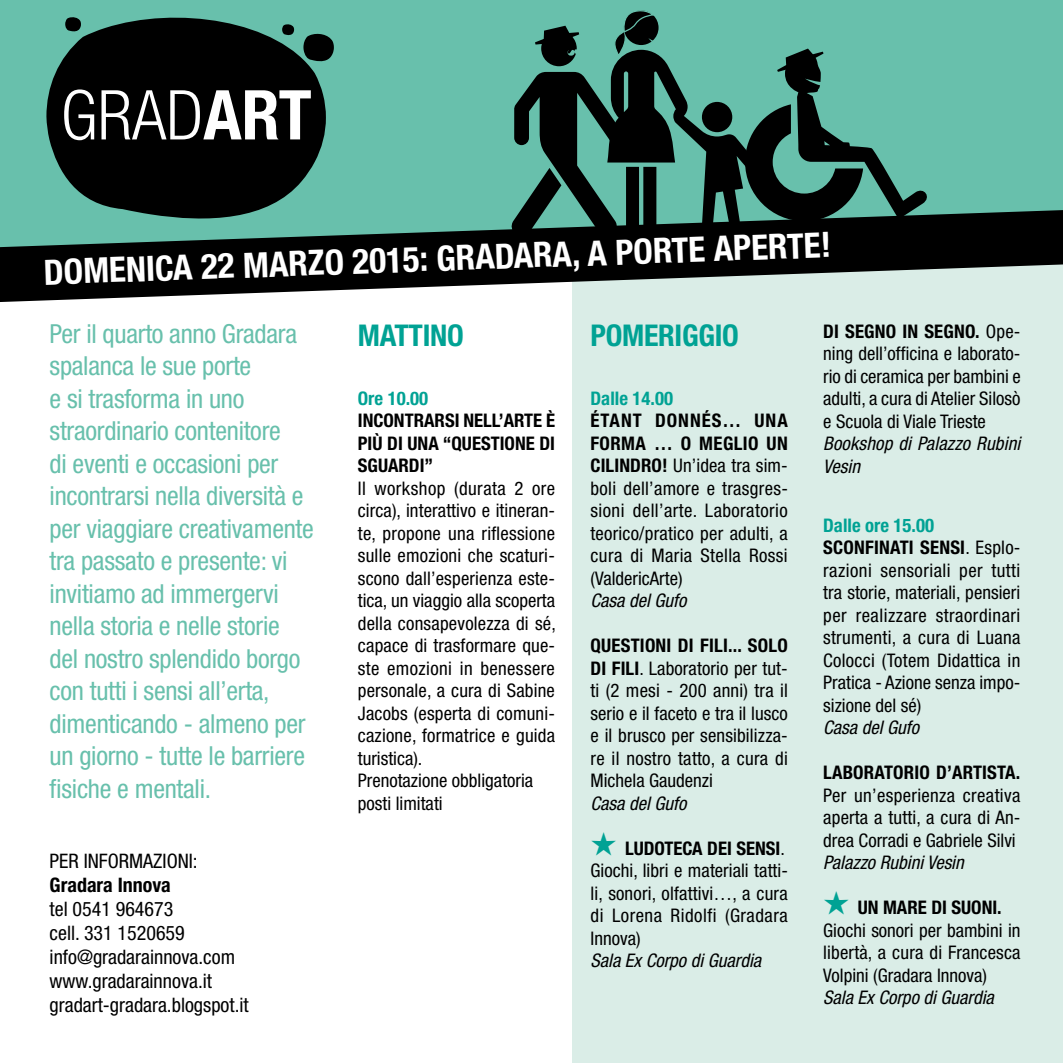
<style>
.page{position:relative;width:1063px;height:1063px;background:#fff}
.page>*{position:absolute;margin:0;border:0;box-sizing:border-box;transform-origin:0 0}
.t1{font:700 condensed 35px "Helvetica Neue LT Std";color:#fff}
.t2{font:700 condensed 30px "Helvetica Neue LT Std";letter-spacing:-.01em;color:#00a294}
.t3{font:condensed 26.25px/32.5px "Helvetica Neue LT Std";letter-spacing:-.01em;color:#68c0ac}
.t4{font:condensed 20px/24px "Helvetica Neue LT Std";color:#000}
.t5{font:700 condensed 20px "Helvetica Neue LT Std";color:#000}
.t6{font:condensed 18.75px/22.5px "Helvetica Neue LT Std";letter-spacing:.01em;color:#000}
.t7{font:italic condensed 18.75px/22.5px "Helvetica Neue LT Std";color:#000}
.t8{font:700 condensed 18.75px/22.5px "Helvetica Neue LT Std";color:#000;text-align:justify}
.t9{font:700 condensed 18.75px "Helvetica Neue LT Std";color:#00a294}
.s1{font-weight:700}
.s2{color:#00a294}
.s3{font-weight:700;color:#00a294}
</style>
<div class="page">
<div style="left:573px;top:256px;width:490px;height:807px;background:#daede7"></div>
<div style="left:0;top:0;width:1063px;height:256px;background:#68c0ac"></div>
<svg style="left:514px;top:10px;width:413px;height:200px"></svg>
<svg style="left:46px;top:17px;width:280px;height:193px;fill:#000"></svg>
<svg style="left:303px;top:32px;width:31px;height:30px"></svg>
<svg style="left:65px;top:17px;width:16px;height:15px"></svg>
<svg style="left:282px;top:24px;width:12px;height:11px"></svg>
<svg style="left:64px;top:89px;width:30px;height:51px;background:#565656"></svg>
<svg style="left:102px;top:90px;width:209px;height:49px;background:#696969"></svg>
<svg style="left:0;top:210px;width:1063px;height:92px;fill:#000"></svg>
<h1 class="t1" style="left:43px;top:251px;width:789px;rotate:-2deg">DOMENICA 22 MARZO 2015: GRADARA, A PORTE APERTE!</h1>
<p class="t3" style="left:50px;top:317px;width:266px">Per il quarto anno Gradara spalanca le sue porte<br>e si trasforma in uno straordinario contenitore<br>di eventi e occasioni per incontrarsi nella diversità e per viaggiare creativamente tra passato e presente: vi invitiamo ad immergervi nella storia e nelle storie del nostro splendido borgo con tutti i sensi all’erta, dimenticando - almeno per un giorno - tutte le barriere fisiche e mentali.</p>
<p class="t4" style="left:50px;top:848px;width:150px">PER INFORMAZIONI:</p>
<p class="t5" style="left:50px;top:872px;width:123px">Gradara Innova</p>
<p class="t4" style="left:50px;top:896px;width:201px">tel 0541 964673<br>cell. 331 1520659 info@gradarainnova.com www.gradarainnova.it gradart-gradara.blogspot.it</p>
<h2 class="t2" style="left:358px;top:317px;width:107px">MATTINO</h2>
<p class="t9" style="left:358px;top:387px;width:72px">Ore 10.00</p>
<p class="t8" style="left:358px;top:409px;width:199px">INCONTRARSI NELL’ARTE È PIÙ DI UNA “QUESTIONE DI SGUARDI”</p>
<p class="t6" style="left:358px;top:477px;width:199px">Il workshop (durata 2 ore circa), interattivo e itineran&shy;te, propone una riflessione sulle emozioni che scaturi&shy;scono dall’esperienza este&shy;tica, un viaggio alla scoperta della consapevolezza di sé, capace di trasformare que&shy;ste emozioni in benessere personale, a cura di Sabine<br>Jacobs (esperta di comuni&shy;cazione, formatrice e guida turistica).<br>Prenotazione obbligatoria posti limitati</p>
<h2 class="t2" style="left:591px;top:317px;width:150px">POMERIGGIO</h2>
<p class="t9" style="left:591px;top:387px;width:84px">Dalle 14.00</p>
<p class="t6" style="left:591px;top:409px;width:199px;text-align:justify"><span class="s1">ÉTANT DONNÉS… UNA FORMA … O MEGLIO UN CILINDRO!</span> Un’idea tra sim&shy;boli dell’amore e trasgres&shy;sioni dell’arte. Laboratorio teorico/pratico per adulti, a cura di Maria Stella Rossi (ValdericArte)</p>
<p class="t7" style="left:591px;top:590px;width:97px">Casa del Gufo</p>
<p class="t6" style="left:591px;top:634px;width:199px;text-align:justify"><span class="s1">QUESTIONI DI FILI... SOLO DI FILI</span>. Laboratorio per tut&shy;ti (2 mesi - 200 anni) tra il serio e il faceto e tra il lusco e il brusco per sensibilizza&shy;re il nostro tatto, a cura di Michela Gaudenzi</p>
<p class="t7" style="left:591px;top:792px;width:97px">Casa del Gufo</p>
<p class="t6" style="left:591px;top:837px;width:199px"><span class="s2">★</span> <span class="s1">LUDOTECA DEI SENSI</span>.<br>Giochi, libri e materiali tatti&shy;li, sonori, olfattivi…, a cura di Lorena Ridolfi (Gradara<br>Innova)</p>
<p class="t7" style="left:591px;top:950px;width:172px">Sala Ex Corpo di Guardia</p>
<p class="t6" style="left:823px;top:320px;width:199px;text-align:justify"><span class="s1">DI SEGNO IN SEGNO.</span> Ope&shy;ning dell’officina e laborato&shy;rio di ceramica per bambini e adulti, a cura di Atelier Silosò e Scuola di Viale Trieste</p>
<p class="t7" style="left:823px;top:433px;width:199px">Bookshop di Palazzo Rubini<br>Vesin</p>
<p class="t6" style="left:823px;top:514px;width:199px"><span class="s3">Dalle ore 15.00<br></span><span class="s1">SCONFINATI SENSI</span>. Esplo&shy;razioni sensoriali per tutti tra storie, materiali, pensieri per realizzare straordinari strumenti, a cura di Luana<br>Colocci (Totem Didattica in<br>Pratica - Azione senza impo&shy;sizione del sé)</p>
<p class="t7" style="left:823px;top:717px;width:97px">Casa del Gufo</p>
<p class="t8" style="left:823px;top:761px;width:199px">LABORATORIO D’ARTISTA.</p>
<p class="t6" style="left:823px;top:784px;width:199px;text-align:justify">Per un’esperienza creativa aperta a tutti, a cura di An&shy;drea Corradi e Gabriele Silvi</p>
<p class="t7" style="left:823px;top:852px;width:142px">Palazzo Rubini Vesin</p>
<p class="t6" style="left:823px;top:896px;width:199px"><span class="s2">★</span> <span class="s1">UN MARE DI SUONI.<br></span>Giochi sonori per bambini in libertà, a cura di Francesca<br>Volpini (Gradara Innova)</p>
<p class="t7" style="left:823px;top:987px;width:172px">Sala Ex Corpo di Guardia</p>
</div>
